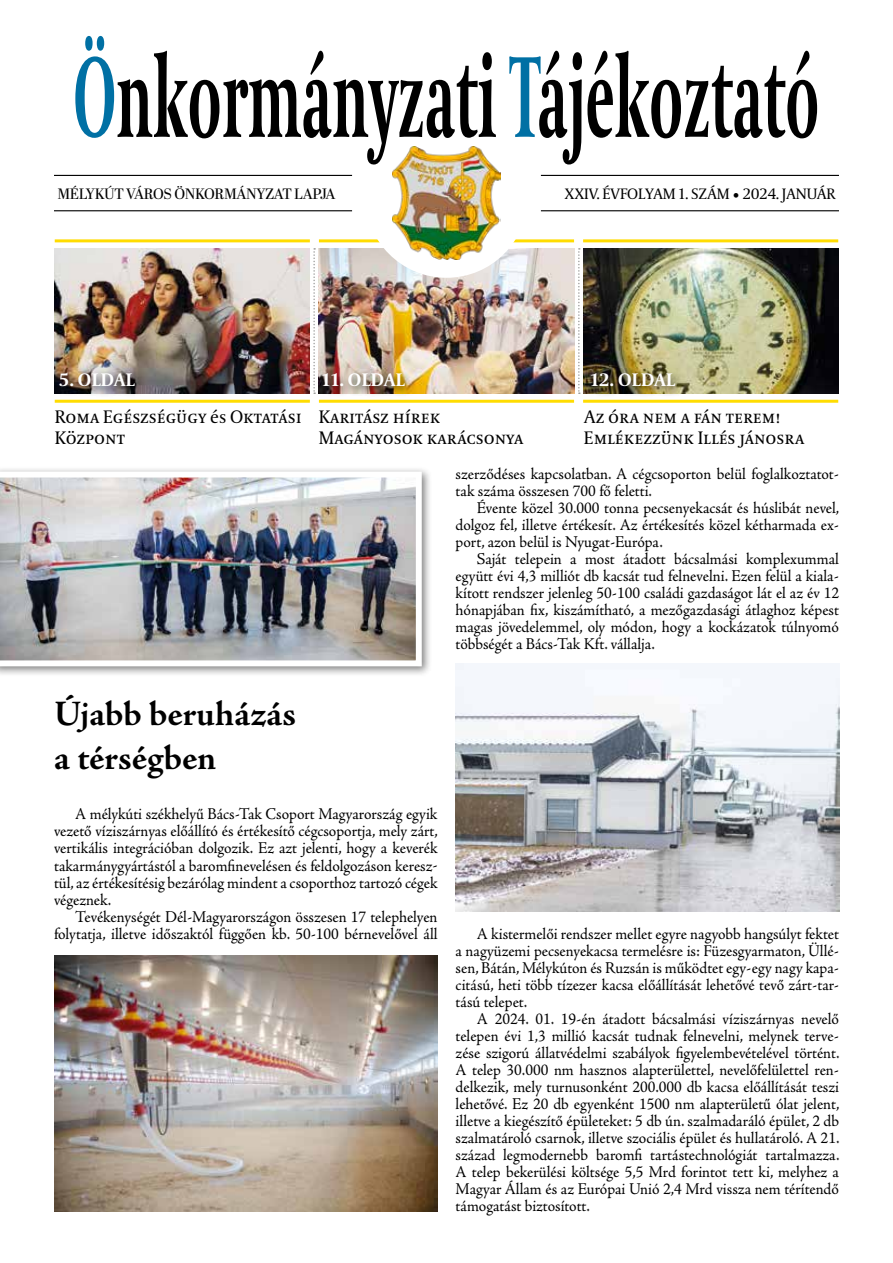
<style>
.page{position:relative;width:893px;height:1263px;background:#fff}
.page>*{position:absolute;margin:0;border:0;box-sizing:border-box;transform-origin:0 0}
.t1{font:700 114px "Coranto 2";color:#000;scale:.5 1}
.t2{font:700 36px/43.2px "Adobe Jenson Pro";color:#000}
.t3{font:18px/21.6px "Coranto 2";color:#000}
.t4{font:700 18px "Coranto 2";letter-spacing:.01em;color:#fff}
.t5{font:16.5px/17px "Adobe Jenson Pro";color:#000;text-align:justify;scale:.95 1}
.t6{font:15px "Coranto 2";letter-spacing:-.01em;color:#000}
.t7{font:15px "Abril Display";letter-spacing:-.02em;color:#000}
.s1{color:#0070a4}
</style>
<div class="page">
<hr style="left:55px;top:239px;width:255px;height:3px;background:#ffdc01">
<hr style="left:319px;top:239px;width:255px;height:3px;background:#ffdc01">
<hr style="left:583px;top:239px;width:255px;height:3px;background:#ffdc01">
<img style="left:319px;top:249px;width:255px;height:144px">
<div style="left:365px;top:115px;width:163px;height:163px;background:#fff;border-radius:50%"></div>
<img style="left:392px;top:146px;width:109px;height:113px">
<hr style="left:541px;top:175px;width:298px;height:1px;background:#000">
<hr style="left:54px;top:175px;width:298px;height:1px;background:#000">
<hr style="left:541px;top:210px;width:298px;height:1px;background:#000">
<hr style="left:54px;top:210px;width:298px;height:1px;background:#000">
<img style="left:55px;top:249px;width:255px;height:144px">
<img style="left:583px;top:249px;width:255px;height:144px">
<hr style="left:55px;top:400px;width:255px;height:3px;background:#ffdc01">
<hr style="left:319px;top:400px;width:255px;height:3px;background:#ffdc01">
<hr style="left:583px;top:400px;width:255px;height:3px;background:#ffdc01">
<div style="left:55px;top:368px;width:91px;height:29px;background:#000;opacity:.75"></div>
<div style="left:319px;top:368px;width:97px;height:29px;background:#000;opacity:.75"></div>
<div style="left:588px;top:368px;width:98px;height:29px;background:#000;opacity:.75"></div>
<svg style="left:313px;top:248px;width:2px;height:146px"></svg>
<svg style="left:578px;top:248px;width:2px;height:146px"></svg>
<div style="left:0;top:466px;width:433px;height:212px;background:#000;opacity:.5"></div>
<img style="left:0;top:472px;width:422px;height:194px">
<img style="left:54px;top:955px;width:384px;height:256px">
<img style="left:455px;top:663px;width:384px;height:249px">
<h1 class="t1" style="left:73px;top:27px;width:1494px"><span class="s1">Ö</span>nkormányzati <span class="s1">T</span>ájékoztató</h1>
<p class="t7" style="left:57px;top:183px;width:280px">MÉLYKÚT VÁROS ÖNKORMÁNYZAT LAPJA</p>
<p class="t6" style="left:564px;top:184px;width:273px">XXIV. ÉVFOLYAM 1. SZÁM • 2024. JANUÁR</p>
<p class="t4" style="left:59px;top:369px;width:78px">5. OLDAL</p>
<p class="t4" style="left:321px;top:369px;width:85px">11. OLDAL</p>
<p class="t4" style="left:590px;top:369px;width:87px">12. OLDAL</p>
<p class="t3" style="left:55px;top:406px;width:248px">Roma Egészségügy és Oktatási<br>Központ</p>
<p class="t3" style="left:319px;top:406px;width:206px">Karitász hírek<br>Magányosok karácsonya</p>
<p class="t3" style="left:584px;top:406px;width:222px">Az óra nem a fán terem!<br>Emlékezzünk Illés jánosra</p>
<h2 class="t2" style="left:54px;top:693px;width:244px">Újabb beruházás a térségben</h2>
<p class="t5" style="left:54px;top:806px;width:406px;text-indent:21px">A mélykúti székhelyű Bács-Tak Csoport Magyarország egyik vezető víziszárnyas előállító és értékesítő cégcsoportja, mely zárt, vertikális integrációban dolgozik. Ez azt jelenti, hogy a keverék takarmánygyártástól a baromfinevelésen és feldolgozáson keresz&shy;tül, az értékesítésig bezárólag mindent a csoporthoz tartozó cégek végeznek.</p>
<p class="t5" style="left:54px;top:908px;width:405px;text-align:right">Tevékenységét Dél-Magyarországon összesen 17 telephelyen folytatja, illetve időszaktól függően kb. 50-100 bérnevelővel áll</p>
<p class="t5" style="left:456px;top:466px;width:405px">szerződéses kapcsolatban. A cégcsoporton belül foglalkoztatot&shy;tak száma összesen 700 fő feletti.</p>
<p class="t5" style="left:456px;top:500px;width:405px;text-indent:21px">Évente közel 30.000 tonna pecsenyekacsát és húslibát nevel, dolgoz fel, illetve értékesít. Az értékesítés közel kétharmada ex&shy;port, azon belül is Nyugat-Európa.</p>
<p class="t5" style="left:456px;top:551px;width:405px;text-indent:21px">Saját telepein a most átadott bácsalmási komplexummal együtt évi 4,3 milliót db kacsát tud felnevelni. Ezen felül a kiala&shy;kított rendszer jelenleg 50-100 családi gazdaságot lát el az év 12 hónapjában fix, kiszámítható, a mezőgazdasági átlaghoz képest magas jövedelemmel, oly módon, hogy a kockázatok túlnyomó többségét a Bács-Tak Kft. vállalja.</p>
<p class="t5" style="left:456px;top:925px;width:405px;text-indent:21px">A kistermelői rendszer mellet egyre nagyobb hangsúlyt fektet a nagyüzemi pecsenyekacsa termelésre is: Füzesgyarmaton, Üllé&shy;sen, Bátán, Mélykúton és Ruzsán is működtet egy-egy nagy kapa&shy;citású, heti több tízezer kacsa előállítását lehetővé tevő zárt-tar&shy;tású telepet.</p>
<p class="t5" style="left:456px;top:1010px;width:406px;text-indent:21px">A 2024. 01. 19-én átadott bácsalmási víziszárnyas nevelő telepen évi 1,3 millió kacsát tudnak felnevelni, melynek terve&shy;zése szigorú állatvédelmi szabályok figyelembevételével történt.<br>A telep 30.000 nm hasznos alapterülettel, nevelőfelülettel ren&shy;delkezik, mely turnusonként 200.000 db kacsa előállítását teszi lehetővé. Ez 20 db egyenként 1500 nm alapterületű ólat jelent, illetve a kiegészítő épületeket: 5 db ún. szalmadaráló épület, 2 db szalmatároló csarnok, illetve szociális épület és hullatároló. A 21. század legmodernebb baromfi tartástechnológiát tartalmazza.<br>A telep bekerülési költsége 5,5 Mrd forintot tett ki, melyhez a Magyar Állam és az Európai Unió 2,4 Mrd vissza nem térítendő támogatást biztosított.</p>
</div>
